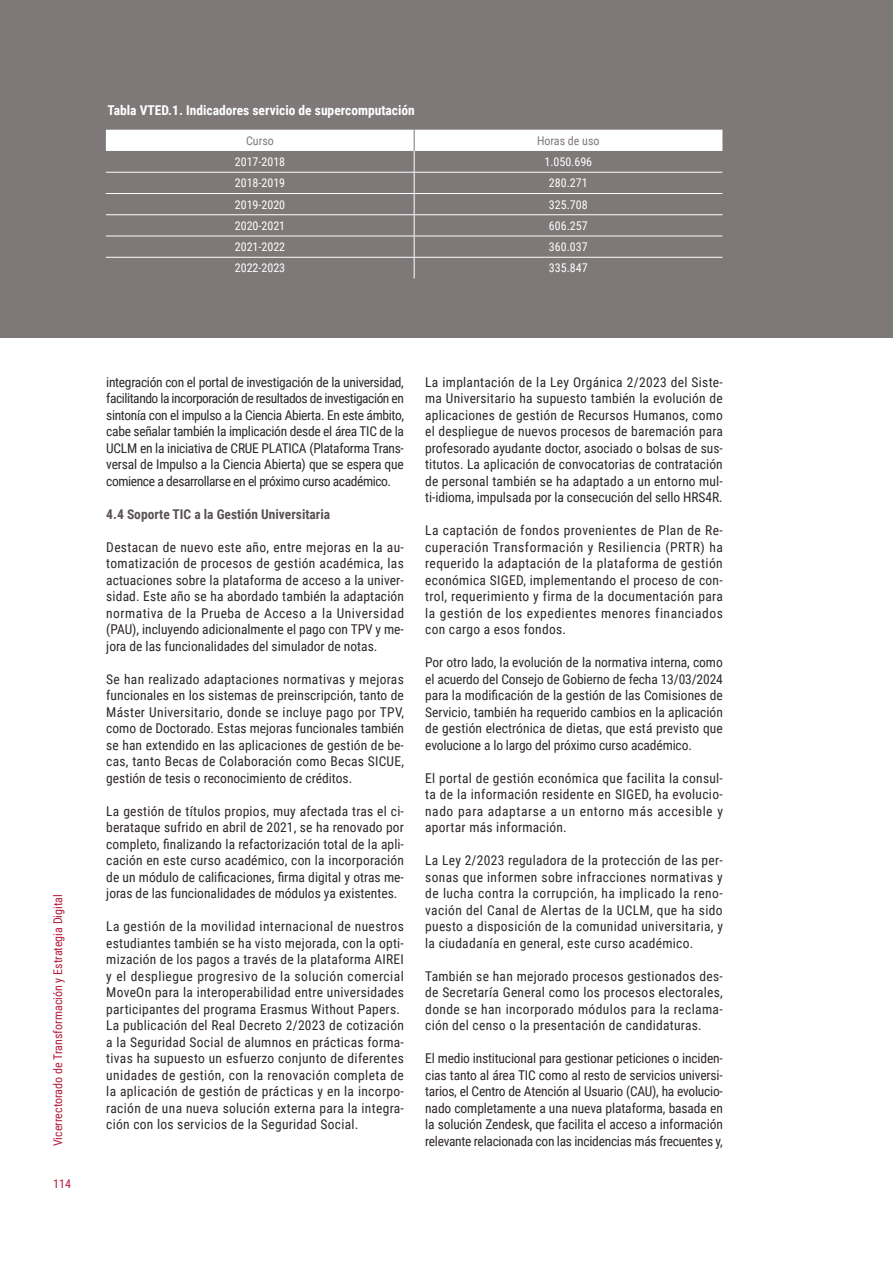
<style>
.page{position:relative;width:893px;height:1263px;background:#fff}
.page>*{position:absolute;margin:0;border:0;box-sizing:border-box;transform-origin:0 0}
.txt_corrido{font:13.5px/16.5px "Roboto Condensed";color:#2e2828;text-align:justify}
.txt_corrido-2{font:13.5px "Roboto Condensed";letter-spacing:-.02em;color:#2e2828}
.txt_corrido-3{font:700 13.5px "Roboto Condensed";color:#fff}
.txt_corrido-4{font:700 13.5px "Roboto Condensed";color:#5b5354}
.txt_corrido-5{font:12px "Roboto Condensed";color:#fff}
.txt_corrido-6{font:12px "Roboto Condensed";color:#b41d3b}
.txt_corrido-7{font:12px "Roboto Condensed";color:#7f7878}
</style>
<div class="page">
<div style="left:0;top:0;width:893px;height:337px;background:#7f7878"></div>
<svg style="left:106px;top:130px;width:616px;height:149px"></svg>
<p class="txt_corrido-3" style="left:108px;top:101px;width:309px">Tabla VTED.1. Indicadores servicio de supercomputación</p>
<p class="txt_corrido-7" style="left:246px;top:132px;width:29px">Curso</p>
<p class="txt_corrido-7" style="left:537px;top:132px;width:64px">Horas de uso</p>
<p class="txt_corrido-5" style="left:235px;top:153px;width:52px">2017-2018</p>
<p class="txt_corrido-5" style="left:544px;top:153px;width:49px">1.050.696</p>
<p class="txt_corrido-5" style="left:235px;top:175px;width:52px">2018-2019</p>
<p class="txt_corrido-5" style="left:549px;top:175px;width:40px">280.271</p>
<p class="txt_corrido-5" style="left:235px;top:196px;width:52px">2019-2020</p>
<p class="txt_corrido-5" style="left:549px;top:196px;width:40px">325.708</p>
<p class="txt_corrido-5" style="left:235px;top:217px;width:52px">2020-2021</p>
<p class="txt_corrido-5" style="left:549px;top:217px;width:40px">606.257</p>
<p class="txt_corrido-5" style="left:235px;top:238px;width:52px">2021-2022</p>
<p class="txt_corrido-5" style="left:549px;top:238px;width:40px">360.037</p>
<p class="txt_corrido-5" style="left:235px;top:260px;width:52px">2022-2023</p>
<p class="txt_corrido-5" style="left:549px;top:260px;width:40px">335.847</p>
<p class="txt_corrido-6" style="left:49px;top:1146px;width:254px;rotate:-90deg">Vicerrectorado de Transformación y Estrategia Digital</p>
<p class="txt_corrido-6" style="left:53px;top:1175px;width:19px">114</p>
<p class="txt_corrido" style="left:106px;top:373px;width:299px">integración con el portal de investigación de la universidad, facilitando la incorporación de resultados de investigación en sintonía con el impulso a la Ciencia Abierta. En este ámbito, cabe señalar también la implicación desde el área TIC de la UCLM en la iniciativa de CRUE PLATICA (Plataforma Trans&shy;versal de Impulso a la Ciencia Abierta) que se espera que comience a desarrollarse en el próximo curso académico.</p>
<p class="txt_corrido-4" style="left:106px;top:505px;width:225px">4.4 Soporte TIC a la Gestión Universitaria</p>
<p class="txt_corrido" style="left:106px;top:538px;width:299px">Destacan de nuevo este año, entre mejoras en la au&shy;tomatización de procesos de gestión académica, las actuaciones sobre la plataforma de acceso a la univer&shy;sidad. Este año se ha abordado también la adaptación normativa de la Prueba de Acceso a la Universidad (PAU), incluyendo adicionalmente el pago con TPV y me&shy;jora de las funcionalidades del simulador de notas.</p>
<p class="txt_corrido" style="left:106px;top:670px;width:299px">Se han realizado adaptaciones normativas y mejoras funcionales en los sistemas de preinscripción, tanto de Máster Universitario, donde se incluye pago por TPV, como de Doctorado. Estas mejoras funcionales también se han extendido en las aplicaciones de gestión de be&shy;cas, tanto Becas de Colaboración como Becas SICUE, gestión de tesis o reconocimiento de créditos.</p>
<p class="txt_corrido" style="left:106px;top:802px;width:299px">La gestión de títulos propios, muy afectada tras el ci&shy;berataque sufrido en abril de 2021, se ha renovado por completo, finalizando la refactorización total de la apli&shy;cación en este curso académico, con la incorporación de un módulo de calificaciones, firma digital y otras me&shy;joras de las funcionalidades de módulos ya existentes.</p>
<p class="txt_corrido" style="left:106px;top:918px;width:299px">La gestión de la movilidad internacional de nuestros estudiantes también se ha visto mejorada, con la opti&shy;mización de los pagos a través de la plataforma AIREI y el despliegue progresivo de la solución comercial MoveOn para la interoperabilidad entre universidades participantes del programa Erasmus Without Papers.</p>
<p class="txt_corrido" style="left:106px;top:1017px;width:299px">La publicación del Real Decreto 2/2023 de cotización a la Seguridad Social de alumnos en prácticas forma&shy;tivas ha supuesto un esfuerzo conjunto de diferentes unidades de gestión, con la renovación completa de la aplicación de gestión de prácticas y en la incorpo&shy;ración de una nueva solución externa para la integra&shy;ción con los servicios de la Seguridad Social.</p>
<p class="txt_corrido" style="left:425px;top:373px;width:299px">La implantación de la Ley Orgánica 2/2023 del Siste&shy;ma Universitario ha supuesto también la evolución de aplicaciones de gestión de Recursos Humanos, como el despliegue de nuevos procesos de baremación para profesorado ayudante doctor, asociado o bolsas de sus&shy;titutos. La aplicación de convocatorias de contratación de personal también se ha adaptado a un entorno mul&shy;ti-idioma, impulsada por la consecución del sello HRS4R.</p>
<p class="txt_corrido" style="left:425px;top:522px;width:299px">La captación de fondos provenientes de Plan de Re&shy;cuperación Transformación y Resiliencia (PRTR) ha requerido la adaptación de la plataforma de gestión económica SIGED, implementando el proceso de con&shy;trol, requerimiento y firma de la documentación para la gestión de los expedientes menores financiados con cargo a esos fondos.</p>
<p class="txt_corrido" style="left:425px;top:654px;width:299px">Por otro lado, la evolución de la normativa interna, como el acuerdo del Consejo de Gobierno de fecha 13/03/2024 para la modificación de la gestión de las Comisiones de Servicio, también ha requerido cambios en la aplicación de gestión electrónica de dietas, que está previsto que evolucione a lo largo del próximo curso académico.</p>
<p class="txt_corrido" style="left:425px;top:769px;width:299px">El portal de gestión económica que facilita la consul&shy;ta de la información residente en SIGED, ha evolucio&shy;nado para adaptarse a un entorno más accesible y aportar más información.</p>
<p class="txt_corrido" style="left:425px;top:852px;width:299px">La Ley 2/2023 reguladora de la protección de las per&shy;sonas que informen sobre infracciones normativas y de lucha contra la corrupción, ha implicado la reno&shy;vación del Canal de Alertas de la UCLM, que ha sido puesto a disposición de la comunidad universitaria, y la ciudadanía en general, este curso académico.</p>
<p class="txt_corrido" style="left:425px;top:967px;width:299px">También se han mejorado procesos gestionados des&shy;de Secretaría General como los procesos electorales, donde se han incorporado módulos para la reclama&shy;ción del censo o la presentación de candidaturas.</p>
<p class="txt_corrido" style="left:425px;top:1049px;width:299px">El medio institucional para gestionar peticiones o inciden&shy;cias tanto al área TIC como al resto de servicios universi&shy;tarios, el Centro de Atención al Usuario (CAU), ha evolucio&shy;nado completamente a una nueva plataforma, basada en la solución Zendesk, que facilita el acceso a información</p>
<p class="txt_corrido-2" style="left:425px;top:1131px;width:299px">relevante relacionada con las incidencias más frecuentes y,</p>
</div>
